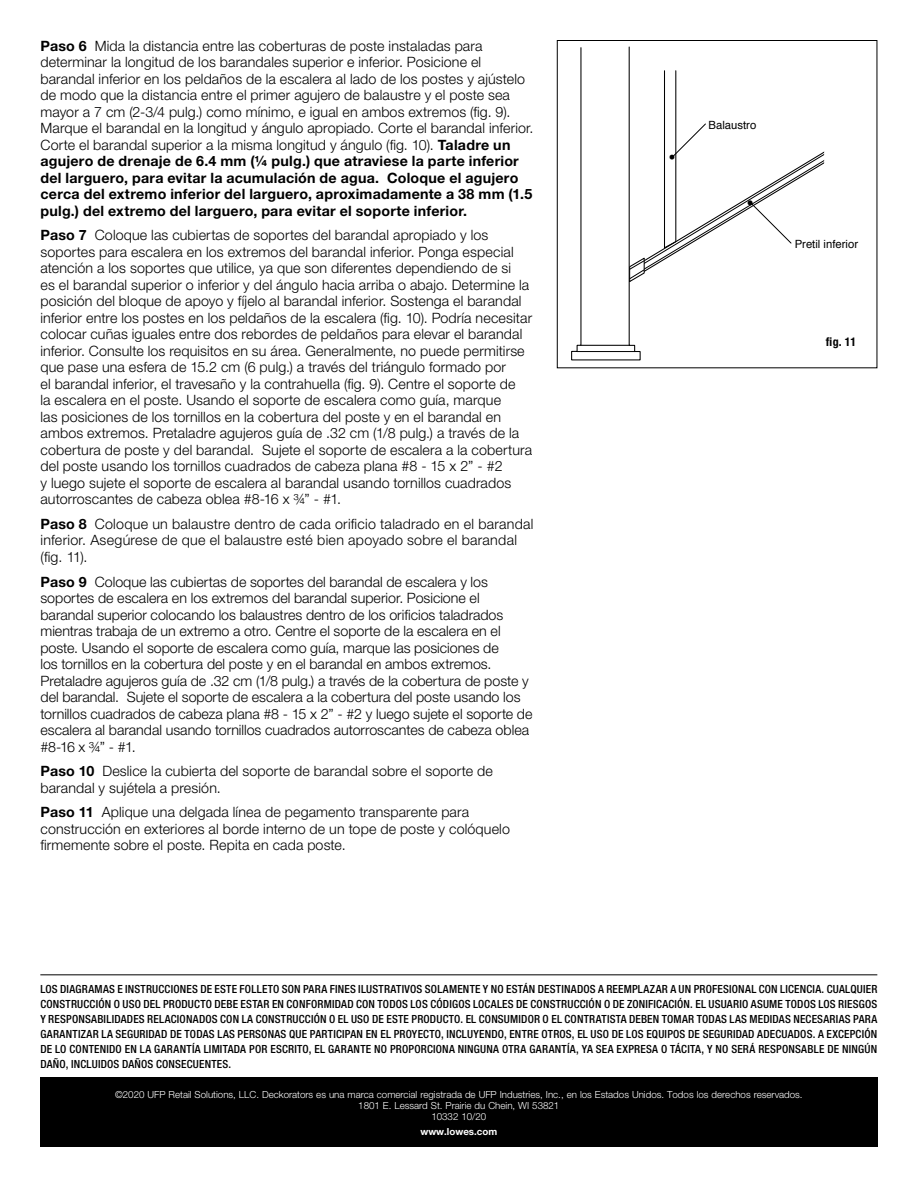
<style>
.page{position:relative;width:918px;height:1188px;background:#fff}
.page>*{position:absolute;margin:0;border:0;box-sizing:border-box;transform-origin:0 0}
.t1{font:22.65px "Helvetica";color:#000}
.t2{font:22.05px "Helvetica";color:#000}
.t3{font:300 14.25px/16.5px "Helvetica Neue LT Std";letter-spacing:.01em;color:#000}
.t4{font:700 condensed 12px "Helvetica Neue LT Std";color:#000}
.t5{font:500 condensed 11.25px/15px "Helvetica Neue LT Std";letter-spacing:.015em;color:#000;text-align:justify}
.t6{font:11.25px "Helvetica";color:#000}
.t7{font:300 9.75px/11.2px "Helvetica Neue LT Std";color:#fff;text-align:center}
.t8{font:700 9.75px "Helvetica Neue LT Std";color:#fff}
.s1{font-weight:700}
</style>
<div class="page">
<div style="left:40px;top:1077px;width:837px;height:70px;background:#000"></div>
<hr style="left:40px;top:974px;width:837px;height:1px;background:#000">
<svg style="left:571px;top:46px;width:254px;height:315px"></svg>
<div style="left:557px;top:40px;width:320px;height:328px;border:1px solid #000"></div>
<p class="t3" style="left:40px;top:37px;width:495px"><span class="s1">Paso 6</span> Mida la distancia entre las coberturas de poste instaladas para determinar la longitud de los barandales superior e inferior. Posicione el barandal inferior en los peldaños de la escalera al lado de los postes y ajústelo de modo que la distancia entre el primer agujero de balaustre y el poste sea mayor a 7 cm (2-3/4 pulg.) como mínimo, e igual en ambos extremos (fig. 9).<br>Marque el barandal en la longitud y ángulo apropiado. Corte el barandal inferior.<br>Corte el barandal superior a la misma longitud y ángulo (fig. 10). <span class="s1">Taladre un agujero de drenaje de 6.4 mm (¼ pulg.) que atraviese la parte inferior del larguero, para evitar la acumulación de agua. Coloque el agujero cerca del extremo inferior del larguero, aproximadamente a 38 mm (1.5 pulg.) del extremo del larguero, para evitar el soporte inferior.</span></p>
<p class="t3" style="left:40px;top:227px;width:493px"><span class="s1">Paso 7</span> Coloque las cubiertas de soportes del barandal apropiado y los soportes para escalera en los extremos del barandal inferior. Ponga especial atención a los soportes que utilice, ya que son diferentes dependiendo de si<br>es el barandal superior o inferior y del ángulo hacia arriba o abajo. Determine la posición del bloque de apoyo y fíjelo al barandal inferior. Sostenga el barandal inferior entre los postes en los peldaños de la escalera (fig. 10). Podría necesitar colocar cuñas iguales entre dos rebordes de peldaños para elevar el barandal inferior. Consulte los requisitos en su área. Generalmente, no puede permitirse que pase una esfera de 15.2 cm (6 pulg.) a través del triángulo formado por<br>el barandal inferior, el travesaño y la contrahuella (fig. 9). Centre el soporte de<br>la escalera en el poste. Usando el soporte de escalera como guía, marque<br>las posiciones de los tornillos en la cobertura del poste y en el barandal en ambos extremos. Pretaladre agujeros guía de .32 cm (1/8 pulg.) a través de la cobertura de poste y del barandal. Sujete el soporte de escalera a la cobertura del poste usando los tornillos cuadrados de cabeza plana #8 - 15 x 2” - #2<br>y luego sujete el soporte de escalera al barandal usando tornillos cuadrados autorroscantes de cabeza oblea #8-16 x ¾” - #1.</p>
<p class="t3" style="left:40px;top:515px;width:495px"><span class="s1">Paso 8</span> Coloque un balaustre dentro de cada orificio taladrado en el barandal inferior. Asegúrese de que el balaustre esté bien apoyado sobre el barandal (fig. 11).</p>
<p class="t3" style="left:40px;top:573px;width:494px"><span class="s1">Paso 9</span> Coloque las cubiertas de soportes del barandal de escalera y los soportes de escalera en los extremos del barandal superior. Posicione el barandal superior colocando los balaustres dentro de los orificios taladrados mientras trabaja de un extremo a otro. Centre el soporte de la escalera en el poste. Usando el soporte de escalera como guía, marque las posiciones de<br>los tornillos en la cobertura del poste y en el barandal en ambos extremos.<br>Pretaladre agujeros guía de .32 cm (1/8 pulg.) a través de la cobertura de poste y del barandal. Sujete el soporte de escalera a la cobertura del poste usando los tornillos cuadrados de cabeza plana #8 - 15 x 2” - #2 y luego sujete el soporte de escalera al barandal usando tornillos cuadrados autorroscantes de cabeza oblea #8-16 x ¾” - #1.</p>
<p class="t3" style="left:40px;top:762px;width:454px"><span class="s1">Paso 10</span> Deslice la cubierta del soporte de barandal sobre el soporte de barandal y sujétela a presión.</p>
<p class="t3" style="left:40px;top:804px;width:471px"><span class="s1">Paso 11</span> Aplique una delgada línea de pegamento transparente para construcción en exteriores al borde interno de un tope de poste y colóquelo firmemente sobre el poste. Repita en cada poste.</p>
<h2 class="t2" style="left:668px;top:140px;width:9px">•</h2>
<p class="t6" style="left:709px;top:116px;width:49px">Balaustro</p>
<h1 class="t1" style="left:746px;top:185px;width:9px">•</h1>
<p class="t6" style="left:795px;top:235px;width:65px">Pretil inferior</p>
<p class="t4" style="left:826px;top:335px;width:32px">fig. 11</p>
<p class="t5" style="left:40px;top:982px;width:839px">LOS DIAGRAMAS E INSTRUCCIONES DE ESTE FOLLETO SON PARA FINES ILUSTRATIVOS SOLAMENTE Y NO ESTÁN DESTINADOS A REEMPLAZAR A UN PROFESIONAL CON LICENCIA. CUALQUIER CONSTRUCCIÓN O USO DEL PRODUCTO DEBE ESTAR EN CONFORMIDAD CON TODOS LOS CÓDIGOS LOCALES DE CONSTRUCCIÓN O DE ZONIFICACIÓN. EL USUARIO ASUME TODOS LOS RIESGOS Y RESPONSABILIDADES RELACIONADOS CON LA CONSTRUCCIÓN O EL USO DE ESTE PRODUCTO. EL CONSUMIDOR O EL CONTRATISTA DEBEN TOMAR TODAS LAS MEDIDAS NECESARIAS PARA GARANTIZAR LA SEGURIDAD DE TODAS LAS PERSONAS QUE PARTICIPAN EN EL PROYECTO, INCLUYENDO, ENTRE OTROS, EL USO DE LOS EQUIPOS DE SEGURIDAD ADECUADOS. A EXCEPCIÓN DE LO CONTENIDO EN LA GARANTÍA LIMITADA POR ESCRITO, EL GARANTE NO PROPORCIONA NINGUNA OTRA GARANTÍA, YA SEA EXPRESA O TÁCITA, Y NO SERÁ RESPONSABLE DE NINGÚN DAÑO, INCLUIDOS DAÑOS CONSECUENTES.</p>
<p class="t7" style="left:115px;top:1088px;width:689px">©2020 UFP Retail Solutions, LLC. Deckorators es una marca comercial registrada de UFP Industries, Inc., en los Estados Unidos. Todos los derechos reservados.<br>1801 E. Lessard St. Prairie du Chein, WI 53821<br>10332 10/20</p>
<p class="t8" style="left:420px;top:1125px;width:78px">www.lowes.com</p>
</div>
